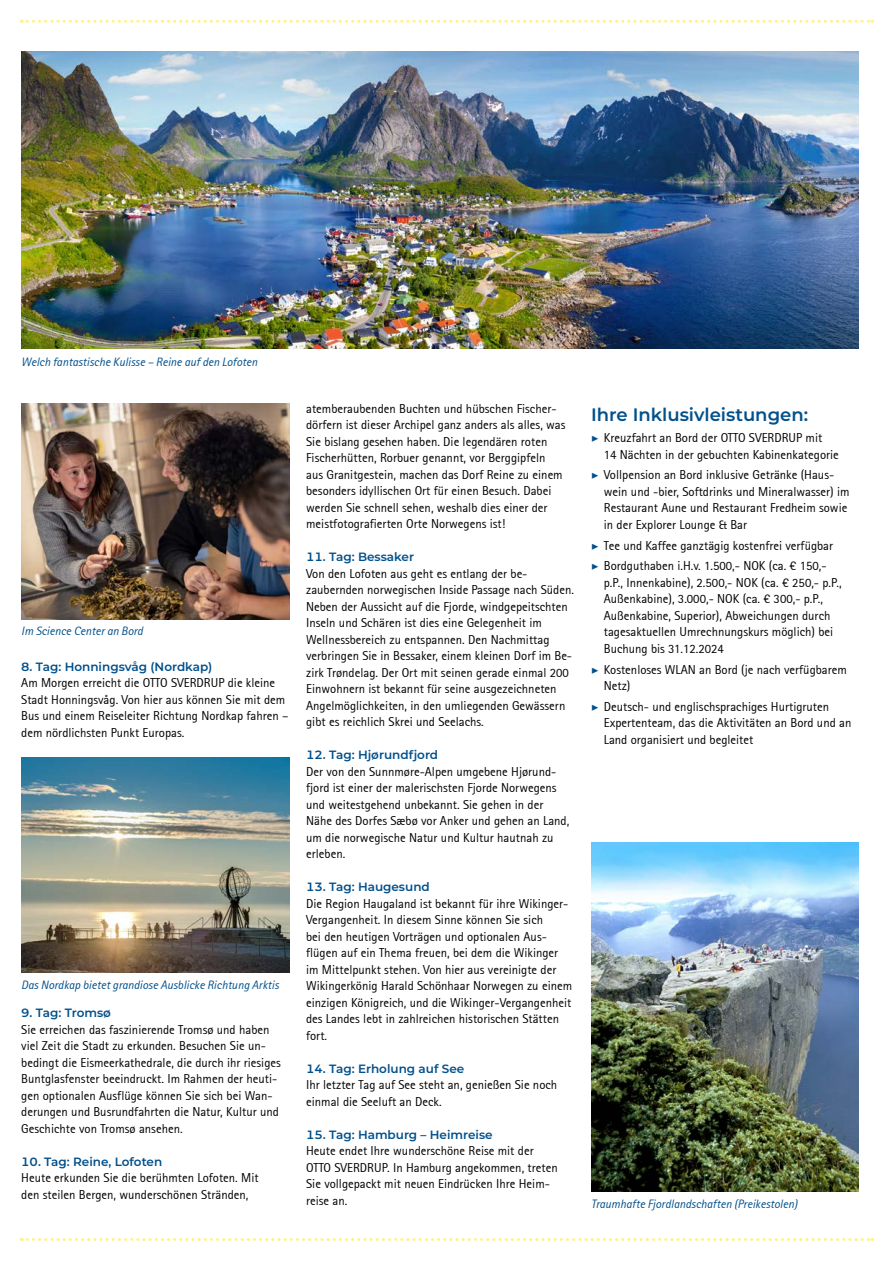
<style>
.page{position:relative;width:893px;height:1263px;background:#fff}
.page>*{position:absolute;margin:0;border:0;box-sizing:border-box;transform-origin:0 0}
.t1{font:600 18px "Montserrat";color:#00508c}
.t2{font:12.75px/16.5px "Rotis Sans Serif";color:#000}
.t3{font:italic 12px "Rotis Sans Serif";color:#00508c}
.t4{font:600 12px "Montserrat";color:#00508c}
.s1{font-family:"Minion Pro";font-weight:700;font-style:italic;color:#00508c}
</style>
<div class="page">
<svg style="left:21px;top:20px;width:852px;height:3px"></svg>
<svg style="left:21px;top:1238px;width:852px;height:3px"></svg>
<img style="left:21px;top:51px;width:838px;height:298px">
<img style="left:21px;top:757px;width:268px;height:216px">
<img style="left:21px;top:404px;width:268px;height:215px">
<img style="left:591px;top:842px;width:268px;height:350px">
<p class="t3" style="left:21px;top:354px;width:238px">Welch fantastische Kulisse – Reine auf den Lofoten</p>
<p class="t3" style="left:21px;top:624px;width:123px">Im Science Center an Bord</p>
<p class="t4" style="left:21px;top:658px;width:193px">8. Tag: Honningsvåg (Nordkap)</p>
<p class="t2" style="left:21px;top:675px;width:269px">Am Morgen erreicht die OTTO SVERDRUP die kleine Stadt Honningsvåg. Von hier aus können Sie mit dem Bus und einem Reiseleiter Richtung Nordkap fahren – dem nördlichsten Punkt Europas.</p>
<p class="t3" style="left:21px;top:978px;width:259px">Das Nordkap bietet grandiose Ausblicke Richtung Arktis</p>
<p class="t4" style="left:21px;top:1004px;width:91px">9. Tag: Tromsø</p>
<p class="t2" style="left:21px;top:1021px;width:261px">Sie erreichen das faszinierende Tromsø und haben viel Zeit die Stadt zu erkunden. Besuchen Sie un&shy;bedingt die Eismeerkathedrale, die durch ihr riesiges Buntglasfenster beeindruckt. Im Rahmen der heuti&shy;gen optionalen Ausflüge können Sie sich bei Wan&shy;derungen und Busrundfahrten die Natur, Kultur und Geschichte von Tromsø ansehen.</p>
<p class="t4" style="left:21px;top:1153px;width:143px">10. Tag: Reine, Lofoten</p>
<p class="t2" style="left:21px;top:1170px;width:239px">Heute erkunden Sie die berühmten Lofoten. Mit den steilen Bergen, wunderschönen Stränden,</p>
<p class="t2" style="left:306px;top:400px;width:261px">atemberaubenden Buchten und hübschen Fischer&shy;dörfern ist dieser Archipel ganz anders als alles, was Sie bislang gesehen haben. Die legendären roten Fischerhütten, Rorbuer genannt, vor Berggipfeln aus Granitgestein, machen das Dorf Reine zu einem besonders idyllischen Ort für einen Besuch. Dabei werden Sie schnell sehen, weshalb dies einer der meistfotografierten Orte Norwegens ist!</p>
<p class="t4" style="left:306px;top:549px;width:109px">11. Tag: Bessaker</p>
<p class="t2" style="left:306px;top:565px;width:269px">Von den Lofoten aus geht es entlang der be&shy;zaubernden norwegischen Inside Passage nach Süden.<br>Neben der Aussicht auf die Fjorde, windgepeitschten Inseln und Schären ist dies eine Gelegenheit im Wellnessbereich zu entspannen. Den Nachmittag verbringen Sie in Bessaker, einem kleinen Dorf im Be&shy;zirk Trøndelag. Der Ort mit seinen gerade einmal 200<br>Einwohnern ist bekannt für seine ausgezeichneten Angelmöglichkeiten, in den umliegenden Gewässern gibt es reichlich Skrei und Seelachs.</p>
<p class="t4" style="left:306px;top:747px;width:133px">12. Tag: Hjørundfjord</p>
<p class="t2" style="left:306px;top:763px;width:265px">Der von den Sunnmøre-Alpen umgebene Hjørund&shy;fjord ist einer der malerischsten Fjorde Norwegens und weitestgehend unbekannt. Sie gehen in der Nähe des Dorfes Sæbø vor Anker und gehen an Land, um die norwegische Natur und Kultur hautnah zu erleben.</p>
<p class="t4" style="left:306px;top:879px;width:125px">13. Tag: Haugesund</p>
<p class="t2" style="left:306px;top:895px;width:268px">Die Region Haugaland ist bekannt für ihre Wikinger-Vergangenheit. In diesem Sinne können Sie sich<br>bei den heutigen Vorträgen und optionalen Aus&shy;flügen auf ein Thema freuen, bei dem die Wikinger im Mittelpunkt stehen. Von hier aus vereinigte der Wikingerkönig Harald Schönhaar Norwegen zu einem einzigen Königreich, und die Wikinger-Vergangenheit des Landes lebt in zahlreichen historischen Stätten fort.</p>
<p class="t4" style="left:306px;top:1060px;width:160px">14. Tag: Erholung auf See</p>
<p class="t2" style="left:306px;top:1077px;width:253px">Ihr letzter Tag auf See steht an, genießen Sie noch einmal die Seeluft an Deck.</p>
<p class="t4" style="left:306px;top:1126px;width:188px">15. Tag: Hamburg – Heimreise</p>
<p class="t2" style="left:306px;top:1143px;width:253px">Heute endet Ihre wunderschöne Reise mit der OTTO SVERDRUP. In Hamburg angekommen, treten Sie vollgepackt mit neuen Eindrücken Ihre Heim&shy;reise an.</p>
<h1 class="t1" style="left:591px;top:402px;width:219px">Ihre Inklusivleistungen:</h1>
<p class="t2" style="left:604px;top:429px;width:237px;text-indent:-13px"><span class="s1">▶</span> Kreuzfahrt an Bord der OTTO SVERDRUP mit<br>14 Nächten in der gebuchten Kabinenkategorie</p>
<p class="t2" style="left:604px;top:467px;width:247px;text-indent:-13px"><span class="s1">▶</span> Vollpension an Bord inklusive Getränke (Haus&shy;wein und -bier, Softdrinks und Mineralwasser) im Restaurant Aune und Restaurant Fredheim sowie in der Explorer Lounge &amp; Bar</p>
<p class="t2" style="left:591px;top:535px;width:244px;line-height:20.7px"><span class="s1">▶</span> Tee und Kaffee ganztägig kostenfrei verfügbar <span class="s1">▶</span> Bordguthaben i.H.v. 1.500,- NOK (ca. € 150,-</p>
<p class="t2" style="left:604px;top:574px;width:239px">p.P., Innenkabine), 2.500,- NOK (ca. € 250,- p.P., Außenkabine), 3.000,- NOK (ca. € 300,- p.P., Außenkabine, Superior), Abweichungen durch tagesaktuellen Umrechnungskurs möglich) bei Buchung bis 31.12.2024</p>
<p class="t2" style="left:604px;top:661px;width:245px;text-indent:-13px"><span class="s1">▶</span> Kostenloses WLAN an Bord (je nach verfügbarem<br>Netz)</p>
<p class="t2" style="left:604px;top:698px;width:249px;text-indent:-13px"><span class="s1">▶</span> Deutsch- und englischsprachiges Hurtigruten<br>Expertenteam, das die Aktivitäten an Bord und an<br>Land organisiert und begleitet</p>
<p class="t3" style="left:591px;top:1196px;width:208px">Traumhafte Fjordlandschaften (Preikestolen)</p>
</div>
